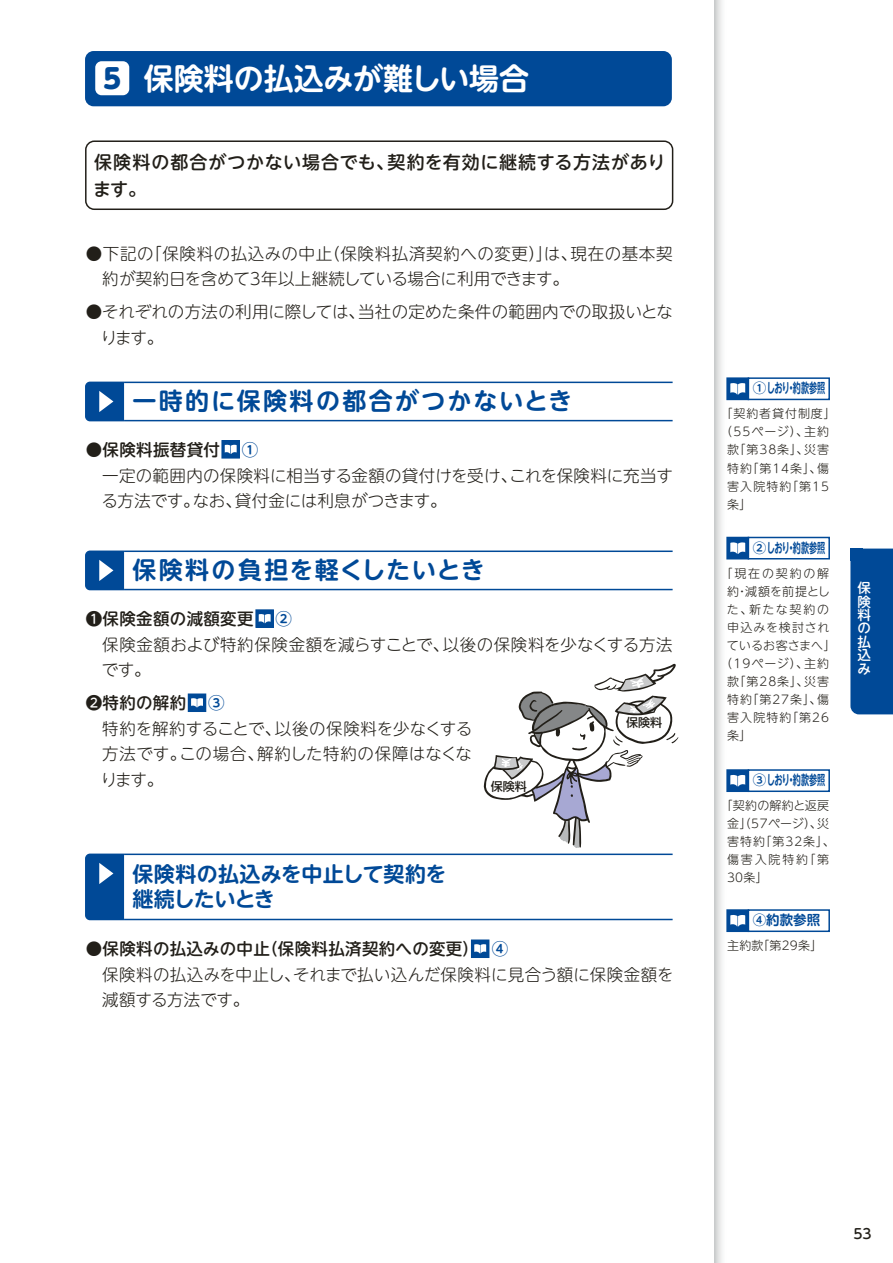
<style>
.page{position:relative;width:893px;height:1263px;background:#fff}
.page>*{position:absolute;margin:0;border:0;box-sizing:border-box;transform-origin:0 0}
.t1{font:30px "UD Shin M Go Pro De Bold 90 pv RKSJ H";color:#fff}
.t2{font:24px "UD Shin M Go Pro De Bold 90 pv RKSJ H";letter-spacing:.085em;color:#004997}
.t3{font:24px "UD Shin M Go Pro De Bold 90 pv RKSJ H";letter-spacing:.055em;color:#004997}
.t4{font:21px/25.2px "UD Shin M Go Pro De Bold 90 pv RKSJ H";letter-spacing:-.01em;color:#004997}
.t5{font:18px/27px "UD Shin M Go Pro Medium 90 pv RKSJ H";letter-spacing:.05em;color:#221f19}
.t6{font:16.5px/25.5px "UD Shin M Go Pro Light 90 pv RKSJ H";letter-spacing:.015em;color:#221f19}
.t7{font:16.5px "UD Shin M Go Pro Medium 90 pv RKSJ H";letter-spacing:.02em;color:#221f19}
.t8{font:16.5px "UD Shin M Go Pro De Bold 90 pv RKSJ H";color:#004997}
.t9{font:13.8px "UD Shin M Go Pro Medium 90 pv RKSJ H";color:#221f19}
.t10{font:13.5px "UD Shin M Go Pro De Bold 90 pv RKSJ H";color:#004997}
.t11{font:13.5px/13.5px "UD Shin M Go Pro Medium 90 pv RKSJ V";color:#fff;text-align:justify}
.t12{font:12px "UD Shin M Go Pro Light 90 pv RKSJ H";letter-spacing:.08em;color:#221f19}
.t13{font:12px/18px "UD Shin M Go Pro Light 90 pv RKSJ H";letter-spacing:.035em;color:#221f19}
.t14{font:12px "UD Shin M Go Pro Light 90 pv RKSJ H";letter-spacing:.01em;color:#221f19}
.t15{font:12px "UD Shin M Go Pro Light 90 pv RKSJ H";letter-spacing:.015em;color:#221f19}
.t16{font:12px "UD Shin M Go Pro Light 90 pv RKSJ H";letter-spacing:.145em;color:#221f19}
.t17{font:12px "UD Shin M Go Pro Light 90 pv RKSJ H";letter-spacing:.06em;color:#221f19}
.t18{font:12px "UD Shin Go Pro Medium 90 pv RKSJ H";color:#221f19}
.s1{font-family:"UD Shin M Go Pro Heavy 90 pv RKSJ H";font-size:27.15px;color:#004997}
.s2{font-family:"UD Shin M Go Pro De Bold 90 pv RKSJ H";color:#004997}
</style>
<div class="page">
<svg style="left:714px;top:0;width:13px;height:1263px"></svg>
<svg style="left:484px;top:664px;width:194px;height:184px"></svg>
<div style="left:85px;top:51px;width:587px;height:55px;background:#004997;border-radius:9px"></div>
<div style="left:95px;top:61px;width:34px;height:34px;background:#fff;border-radius:6px"></div>
<hr style="left:124px;top:853px;width:549px;height:2px;background:#004997">
<hr style="left:124px;top:919px;width:549px;height:1px;background:#004997">
<svg style="left:85px;top:853px;width:41px;height:68px;background:#1f5fa3"></svg>
<div style="left:85px;top:140px;width:588px;height:70px;border:2px solid #221f19;border-radius:9px"></div>
<hr style="left:124px;top:382px;width:549px;height:1px;background:#004997">
<hr style="left:124px;top:420px;width:549px;height:1px;background:#004997">
<svg style="left:85px;top:381px;width:41px;height:41px;background:#2b67a8"></svg>
<hr style="left:124px;top:550px;width:549px;height:2px;background:#004997">
<hr style="left:124px;top:589px;width:549px;height:1px;background:#004997">
<svg style="left:85px;top:550px;width:41px;height:41px;background:#2b67a8"></svg>
<div style="left:189px;top:694px;width:17px;height:17px;background:#004997"></div>
<div style="left:188px;top:693px;width:18px;height:19px;border:2px solid #004997"></div>
<svg style="left:191px;top:698px;width:12px;height:9px"></svg>
<div style="left:472px;top:940px;width:17px;height:17px;background:#004997"></div>
<div style="left:471px;top:939px;width:18px;height:19px;border:2px solid #004997"></div>
<svg style="left:474px;top:944px;width:12px;height:9px"></svg>
<svg style="left:258px;top:612px;width:13px;height:13px"></svg>
<div style="left:255px;top:609px;width:19px;height:19px;border:2px solid #004997"></div>
<svg style="left:259px;top:614px;width:12px;height:9px"></svg>
<svg style="left:224px;top:443px;width:13px;height:13px"></svg>
<div style="left:221px;top:440px;width:19px;height:19px;border:2px solid #004997"></div>
<svg style="left:225px;top:445px;width:12px;height:9px"></svg>
<div style="left:727px;top:378px;width:21px;height:21px;background:#004997"></div>
<div style="left:726px;top:377px;width:23px;height:23px;border:2px solid #004997"></div>
<div style="left:748px;top:377px;width:82px;height:23px;border:2px solid #004997"></div>
<svg style="left:730px;top:383px;width:15px;height:11px"></svg>
<div style="left:727px;top:537px;width:21px;height:22px;background:#004997"></div>
<div style="left:726px;top:537px;width:23px;height:22px;border:2px solid #004997"></div>
<div style="left:748px;top:537px;width:82px;height:22px;border:2px solid #004997"></div>
<svg style="left:730px;top:542px;width:15px;height:12px"></svg>
<div style="left:727px;top:770px;width:21px;height:21px;background:#004997"></div>
<div style="left:726px;top:769px;width:23px;height:23px;border:2px solid #004997"></div>
<div style="left:748px;top:769px;width:82px;height:23px;border:2px solid #004997"></div>
<svg style="left:730px;top:775px;width:15px;height:11px"></svg>
<div style="left:727px;top:910px;width:21px;height:21px;background:#004997"></div>
<div style="left:726px;top:909px;width:23px;height:23px;border:2px solid #004997"></div>
<div style="left:748px;top:909px;width:82px;height:23px;border:2px solid #004997"></div>
<svg style="left:730px;top:915px;width:15px;height:11px"></svg>
<div style="left:850px;top:549px;width:43px;height:165px;background:#004997"></div>
<div style="left:850px;top:549px;width:13px;height:12px;background:#004997"></div>
<h1 class="t1" style="left:103px;top:68px;width:427px"><span class="s1">5</span> 保険料の払込みが難しい場合</h1>
<p class="t5" style="left:93px;top:151px;width:574px">保険料の都合がつかない場合でも、契約を有効に継続する方法があります。</p>
<p class="t6" style="left:102px;top:243px;width:572px;text-indent:-16px">●下記の「保険料の払込みの中止（保険料払済契約への変更）」は、現在の基本契約が契約日を含めて3年以上継続している場合に利用できます。</p>
<p class="t6" style="left:101px;top:302px;width:574px;text-indent:-15px">●それぞれの方法の利用に際しては、当社の定めた条件の範囲内での取扱いとなります。</p>
<h2 class="t2" style="left:133px;top:392px;width:441px">一時的に保険料の都合がつかないとき</h2>
<p class="t7" style="left:86px;top:444px;width:136px">●保険料振替貸付</p>
<p class="t8" style="left:242px;top:444px;width:18px">①</p>
<p class="t6" style="left:102px;top:465px;width:573px">一定の範囲内の保険料に相当する金額の貸付けを受け、これを保険料に充当する方法です。なお、貸付金には利息がつきます。</p>
<h2 class="t3" style="left:133px;top:561px;width:354px">保険料の負担を軽くしたいとき</h2>
<p class="t7" style="left:86px;top:613px;width:169px">❶保険金額の減額変更</p>
<p class="t8" style="left:275px;top:613px;width:18px">②</p>
<p class="t6" style="left:102px;top:634px;width:572px">保険金額および特約保険金額を減らすことで、以後の保険料を少なくする方法です。</p>
<p class="t7" style="left:86px;top:697px;width:102px">❷特約の解約</p>
<p class="t8" style="left:208px;top:697px;width:18px">③</p>
<p class="t6" style="left:101px;top:718px;width:373px;text-align:justify">特約を解約することで、以後の保険料を少なくする方法です。この場合、解約した特約の保障はなくなります。</p>
<p class="t18" style="left:626px;top:718px;width:37px">保険料</p>
<p class="t18" style="left:491px;top:782px;width:37px">保険料</p>
<p class="t4" style="left:133px;top:864px;width:315px">保険料の払込みを中止して契約を継続したいとき</p>
<p class="t7" style="left:86px;top:943px;width:424px">●保険料の払込みの中止（保険料払済契約への変更） <span class="s2">④</span></p>
<p class="t6" style="left:102px;top:964px;width:573px">保険料の払込みを中止し、それまで払い込んだ保険料に見合う額に保険金額を減額する方法です。</p>
<p class="t10" style="left:753px;top:383px;width:74px">①しおり・約款参照</p>
<p class="t12" style="left:721px;top:409px;width:117px">「契約者貸付制度」</p>
<p class="t12" style="left:721px;top:427px;width:110px">（55ページ）、主約</p>
<p class="t12" style="left:727px;top:445px;width:104px">款「第38条」、災害</p>
<p class="t12" style="left:727px;top:463px;width:104px">特約「第14条」、傷</p>
<p class="t12" style="left:727px;top:481px;width:104px">害入院特約「第15</p>
<p class="t12" style="left:727px;top:499px;width:26px">条」</p>
<p class="t10" style="left:753px;top:543px;width:74px">②しおり・約款参照</p>
<p class="t16" style="left:721px;top:569px;width:110px">「現在の契約の解</p>
<p class="t14" style="left:727px;top:587px;width:104px">約・減額を前提とし</p>
<p class="t12" style="left:727px;top:605px;width:104px">た、新たな契約の</p>
<p class="t17" style="left:727px;top:623px;width:104px">申込みを検討され</p>
<p class="t15" style="left:727px;top:641px;width:110px">ているお客さまへ」</p>
<p class="t12" style="left:721px;top:659px;width:110px">（19ページ）、主約</p>
<p class="t12" style="left:727px;top:677px;width:104px">款「第28条」、災害</p>
<p class="t12" style="left:727px;top:695px;width:104px">特約「第27条」、傷</p>
<p class="t12" style="left:727px;top:713px;width:104px">害入院特約「第26</p>
<p class="t12" style="left:727px;top:731px;width:26px">条」</p>
<p class="t10" style="left:753px;top:775px;width:74px">③しおり・約款参照</p>
<p class="t13" style="left:727px;top:798px;width:109px;text-indent:-7px">「契約の解約と返戻金」（57ページ）、災害特約「第32条」、傷害入院特約「第<br>30条」</p>
<p class="t10" style="left:753px;top:915px;width:69px">④約款参照</p>
<p class="t12" style="left:727px;top:941px;width:97px">主約款「第29条」</p>
<p class="t11" style="left:858px;top:583px;width:15px">保険料の払込み</p>
<p class="t9" style="left:853px;top:1228px;width:20px">53</p>
</div>
